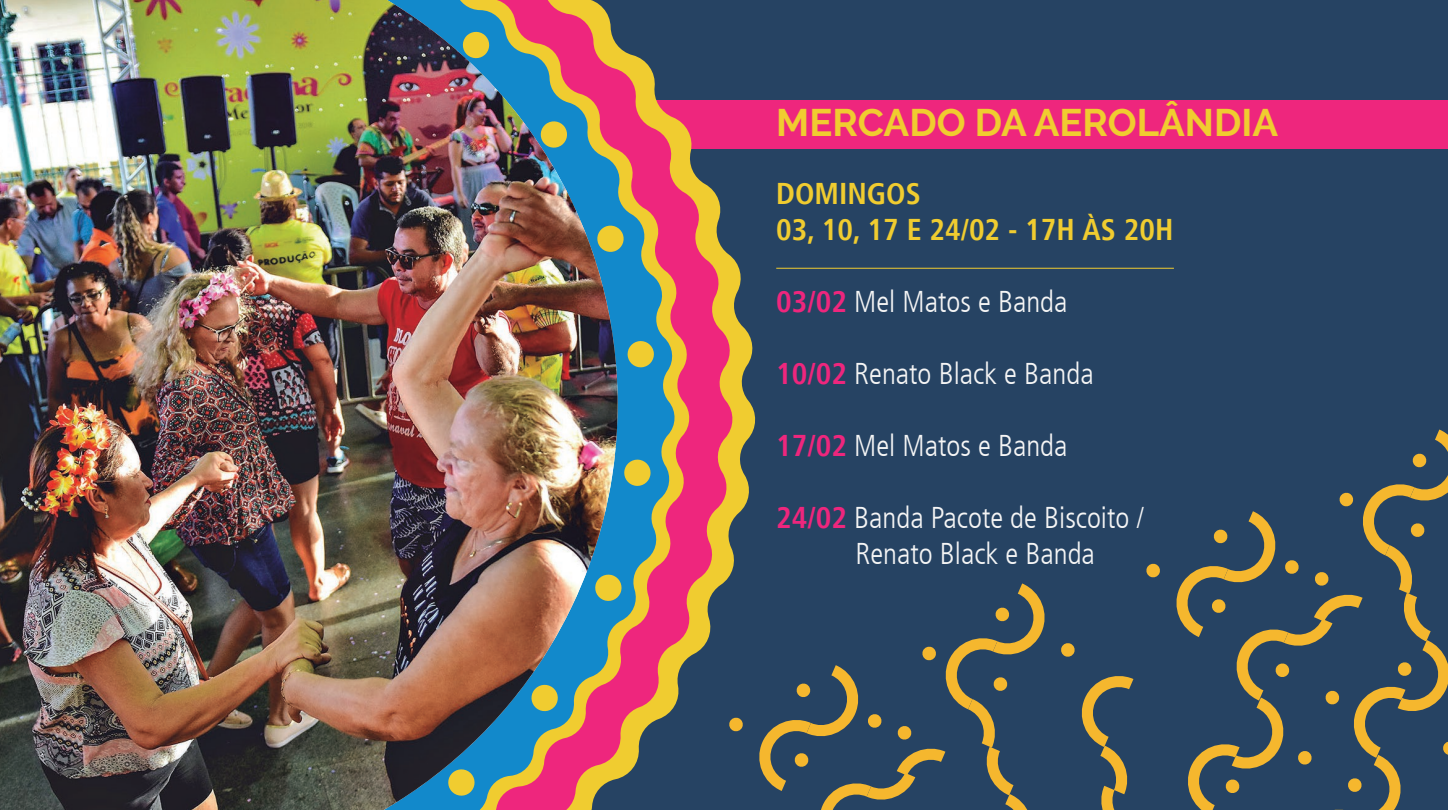
<style>
.page{position:relative;width:1448px;height:810px;background:#fff}
.page>*{position:absolute;margin:0;border:0;box-sizing:border-box;transform-origin:0 0}
.t1{font:700 38.25px "Raleway";color:#f0cc30}
.t2{font:300 condensed 30px "Frutiger LT";color:#f5f5f5}
.t3{font:700 condensed 30px "Frutiger LT";color:#f0cc30}
.s1{font-weight:700;color:#ee267d}
</style>
<div class="page">
<div style="left:1px;top:0;width:1447px;height:810px;background:#264363"></div>
<svg style="left:1061px;top:643px;width:14px;height:14px"></svg>
<svg style="left:1081px;top:676px;width:52px;height:134px"></svg>
<svg style="left:759px;top:583px;width:286px;height:227px"></svg>
<svg style="left:1146px;top:563px;width:14px;height:15px"></svg>
<svg style="left:1176px;top:430px;width:272px;height:380px"></svg>
<div style="left:644px;top:100px;width:804px;height:48px;background:#ee267d"></div>
<svg style="left:735px;top:148px;width:22px;height:584px"></svg>
<svg style="left:691px;top:140px;width:44px;height:592px"></svg>
<svg style="left:677px;top:119px;width:14px;height:581px;fill:#ee267d"></svg>
<svg style="left:617px;top:45px;width:60px;height:734px"></svg>
<svg style="left:617px;top:224px;width:8px;height:30px"></svg>
<svg style="left:617px;top:573px;width:6px;height:30px"></svg>
<svg style="left:623px;top:459px;width:28px;height:28px"></svg>
<svg style="left:627px;top:340px;width:27px;height:28px"></svg>
<img style="left:0;top:0;width:617px;height:810px">
<hr style="left:776px;top:268px;width:398px;height:1px;background:#f0cc30">
<p class="t1" style="left:776px;top:101px;width:503px">MERCADO DA AEROLÂNDIA</p>
<p class="t3" style="left:776px;top:176px;width:146px">DOMINGOS</p>
<p class="t3" style="left:776px;top:212px;width:398px">03, 10, 17 E 24/02 - 17H ÀS 20H</p>
<p class="t2" style="left:776px;top:284px;width:293px"><span class="s1">03/02</span> Mel Matos e Banda</p>
<p class="t2" style="left:776px;top:356px;width:319px"><span class="s1">10/02</span> Renato Black e Banda</p>
<p class="t2" style="left:776px;top:428px;width:293px"><span class="s1">17/02</span> Mel Matos e Banda</p>
<p class="t2" style="left:776px;top:500px;width:369px"><span class="s1">24/02</span> Banda Pacote de Biscoito /</p>
<p class="t2" style="left:855px;top:536px;width:241px">Renato Black e Banda</p>
</div>
